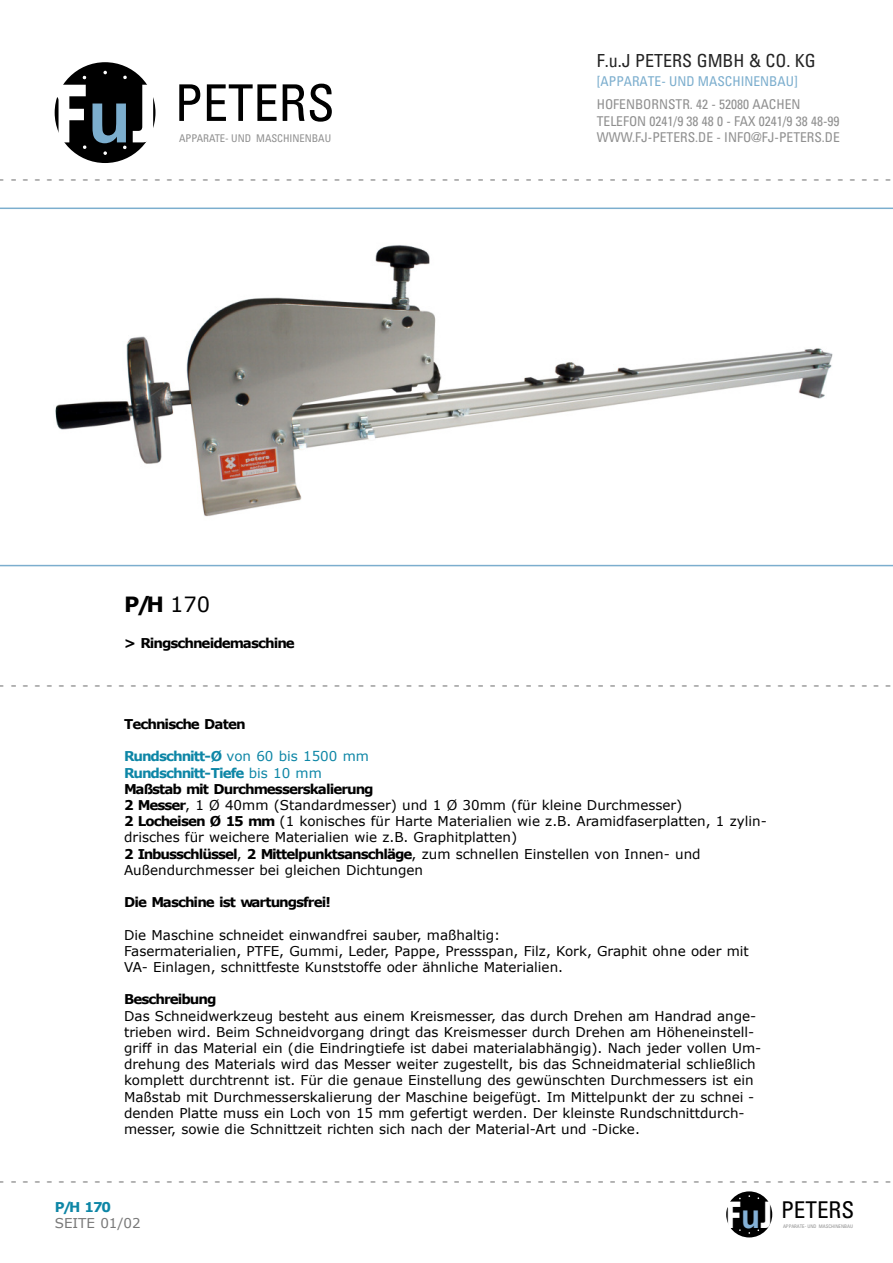
<style>
.page{position:relative;width:893px;height:1263px;background:#fff}
.page>*{position:absolute;margin:0;border:0;box-sizing:border-box;transform-origin:0 0}
.t1{font:700 86.55px "Lunatix";color:#fff;scale:.94 1}
.t2{font:condensed 50.55px "Univers";color:#000}
.t3{font:700 39.45px "Lunatix";color:#fff;scale:.94 1}
.t4{font:condensed 23.1px "Univers";color:#000}
.t5{font:700 21px "Verdana";color:#000}
.t6{font:condensed 18px "Univers";color:#252525}
.t7{font:13.5px/16.2px "Verdana";color:#000}
.t8{font:condensed 13.5px/16.5px "Univers";color:#909090}
.t9{font:700 13.5px "Verdana";letter-spacing:-.07em;color:#000}
.t10{font:condensed 13.5px "Univers";color:#7caece}
.t11{font:13.5px "Verdana";color:#787878}
.t12{font:700 13.5px "Verdana";color:#0d86a6}
.t13{font:condensed 10.65px "Univers";letter-spacing:-.005em;color:#909090}
.t14{font:9.45px "Verdana";color:#444}
.t15{font:condensed 4.8px "Univers";letter-spacing:-.005em;color:#909090}
.s1{font-family:"Arial";font-size:75px;color:#7caece}
.s2{font-family:"Univers 57 Condensed";font-stretch:normal}
.s3{font-weight:400}
.s4{font-weight:700;color:#0d86a6}
.s5{color:#0d86a6}
.s6{font-weight:700}
.s7{font-family:"Arial";font-size:33px;color:#84b1d7}
</style>
<div class="page">
<div style="left:55px;top:62px;width:100px;height:101px;background:#000;border-radius:50%"></div>
<svg style="left:103px;top:71px;width:4px;height:3px"></svg>
<svg style="left:82px;top:76px;width:4px;height:4px"></svg>
<svg style="left:123px;top:75px;width:4px;height:4px"></svg>
<svg style="left:103px;top:151px;width:4px;height:4px"></svg>
<svg style="left:123px;top:145px;width:4px;height:4px"></svg>
<svg style="left:83px;top:145px;width:4px;height:4px"></svg>
<div style="left:726px;top:1191px;width:46px;height:46px;background:#000;border-radius:50%"></div>
<svg style="left:0;top:208px;width:893px;height:358px"></svg>
<h1 class="t1" style="left:49px;top:62px;width:118px">F<span class="s1">u</span>J</h1>
<h2 class="t2" style="left:175px;top:84px;width:162px">PETERS</h2>
<p class="t13" style="left:179px;top:135px;width:153px">APPARATE- UND MASCHINENBAU</p>
<h3 class="t6" style="left:597px;top:54px;width:220px">F<span class="s2">.u.</span>J PETERS GMBH &amp; CO. KG</h3>
<p class="t10" style="left:597px;top:76px;width:202px">[APPARATE- UND MASCHINENBAU]</p>
<p class="t8" style="left:597px;top:98px;width:245px">HOFENBORNSTR. 42 - 52080 AACHEN<br>TELEFON 0241/9 38 48 0 - FAX 0241/9 38 48-99<br>WWW.FJ-PETERS.DE - INFO@FJ-PETERS.DE</p>
<p class="t14" style="left:-1px;top:174px;width:894px">–––––––––––––––––––––––––––––––––––––––––––––––––––––––––––––––––––––––––––</p>
<h3 class="t5" style="left:124px;top:591px;width:88px">P/H <span class="s3">170</span></h3>
<p class="t9" style="left:124px;top:634px;width:172px">&gt; Ringschneidemaschine</p>
<p class="t14" style="left:-1px;top:680px;width:894px">–––––––––––––––––––––––––––––––––––––––––––––––––––––––––––––––––––––––––––</p>
<p class="t9" style="left:124px;top:715px;width:123px">Technische Daten</p>
<p class="t7" style="left:124px;top:748px;width:644px"><span class="s4">Rundschnitt-Ø</span> <span class="s5">von 60 bis 1500 mm<br></span><span class="s4">Rundschnitt-Tiefe</span> <span class="s5">bis 10 mm<br></span><span class="s6">Maßstab mit Durchmesserskalierung<br>2 Messer</span>, 1 Ø 40mm (Standardmesser) und 1 Ø 30mm (für kleine Durchmesser)<br><span class="s6">2 Locheisen Ø 15 mm</span> (1 konisches für Harte Materialien wie z.B. Aramidfaserplatten, 1 zylin&shy;drisches für weichere Materialien wie z.B. Graphitplatten)<br><span class="s6">2 Inbusschlüssel</span>, <span class="s6">2 Mittelpunktsanschläge</span>, zum schnellen Einstellen von Innen- und Außendurchmesser bei gleichen Dichtungen</p>
<p class="t9" style="left:124px;top:893px;width:208px">Die Maschine ist wartungsfrei!</p>
<p class="t7" style="left:124px;top:926px;width:626px">Die Maschine schneidet einwandfrei sauber, maßhaltig:<br>Fasermaterialien, PTFE, Gummi, Leder, Pappe, Pressspan, Filz, Kork, Graphit ohne oder mit<br>VA- Einlagen, schnittfeste Kunststoffe oder ähnliche Materialien.</p>
<p class="t9" style="left:124px;top:991px;width:94px">Beschreibung</p>
<p class="t7" style="left:124px;top:1007px;width:639px">Das Schneidwerkzeug besteht aus einem Kreismesser, das durch Drehen am Handrad ange&shy;trieben wird. Beim Schneidvorgang dringt das Kreismesser durch Drehen am Höheneinstell - griff in das Material ein (die Eindringtiefe ist dabei materialabhängig). Nach jeder vollen Um - drehung des Materials wird das Messer weiter zugestellt, bis das Schneid material schließlich komplett durchtrennt ist. Für die genaue Einstellung des gewünschten Durchmessers ist ein Maßstab mit Durchmesserskalierung der Maschine beigefügt. Im Mittelpunkt der zu schnei - den den Platte muss ein Loch von 15 mm gefertigt werden. Der kleinste Rundschnittdurch - messer, sowie die Schnittzeit richten sich nach der Material-Art und -Dicke.</p>
<p class="t14" style="left:-1px;top:1175px;width:894px">–––––––––––––––––––––––––––––––––––––––––––––––––––––––––––––––––––––––––––</p>
<h3 class="t4" style="left:781px;top:1201px;width:75px">PETERS</h3>
<p class="t15" style="left:783px;top:1224px;width:72px">APPARATE- UND MASCHINENBAU</p>
<h3 class="t3" style="left:724px;top:1191px;width:54px">F<span class="s7">u</span>J</h3>
<p class="t12" style="left:55px;top:1199px;width:58px">P/H 170</p>
<p class="t11" style="left:55px;top:1215px;width:87px">SEITE 01/02</p>
</div>
